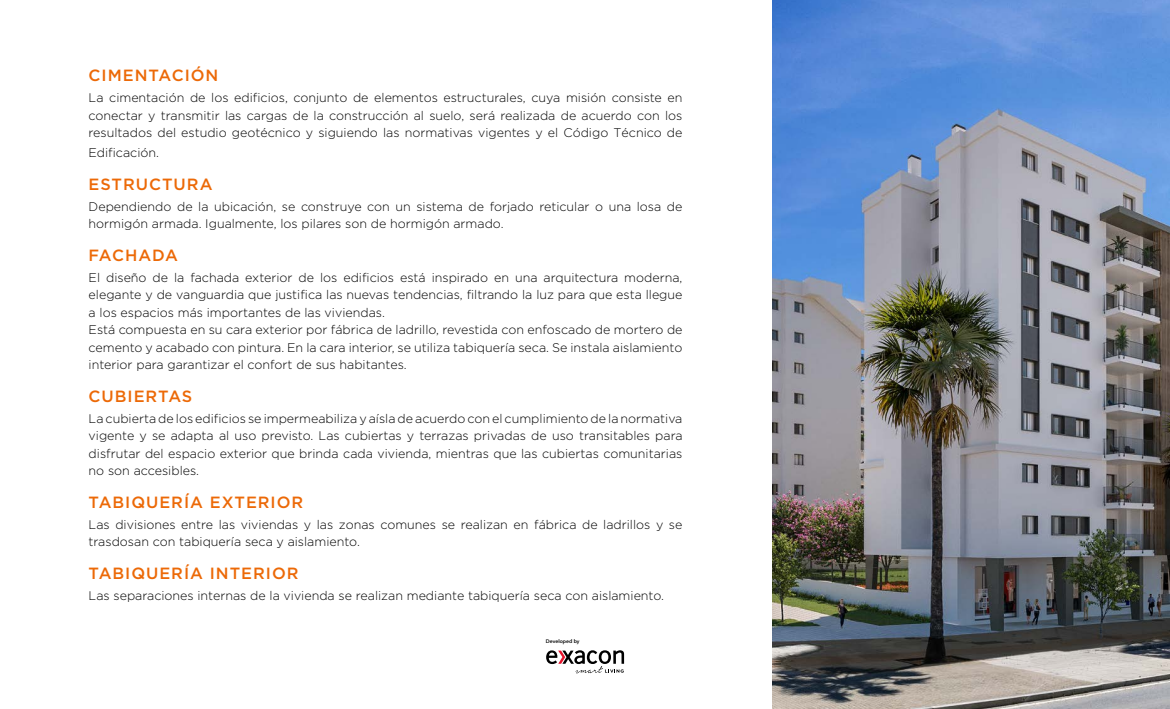
<style>
.page{position:relative;width:1170px;height:709px;background:#fff}
.page>*{position:absolute;margin:0;border:0;box-sizing:border-box;transform-origin:0 0}
.t1{font:500 16.25px "Gotham HTF";letter-spacing:.06em;color:#ec6907}
.t2{font:500 16.25px "Gotham HTF";letter-spacing:.04em;color:#ec6907}
.t3{font:300 12.5px/17.5px "Gotham HTF";color:#000}
.t4{font:600 5.12px "Avenir Next";color:#000}
</style>
<div class="page">
<img style="left:772px;top:0;width:397px;height:709px">
<svg style="left:546px;top:650px;width:78px;height:23px"></svg>
<h1 class="t1" style="left:89px;top:66px;width:131px">CIMENTACIÓN</h1>
<p class="t3" style="left:89px;top:89px;width:595px;text-align:justify">La cimentación de los edificios, conjunto de elementos estructurales, cuya misión consiste en conectar y transmitir las cargas de la construcción al suelo, será realizada de acuerdo con los resultados del estudio geotécnico y siguiendo las normativas vigentes y el Código Técnico de</p>
<p class="t3" style="left:89px;top:144px;width:72px">Edificación.</p>
<h1 class="t1" style="left:89px;top:175px;width:125px">ESTRUCTURA</h1>
<p class="t3" style="left:89px;top:197px;width:595px">Dependiendo de la ubicación, se construye con un sistema de forjado reticular o una losa de hormigón armada. Igualmente, los pilares son de hormigón armado.</p>
<h1 class="t2" style="left:89px;top:246px;width:91px">FACHADA</h1>
<p class="t3" style="left:89px;top:268px;width:595px">El diseño de la fachada exterior de los edificios está inspirado en una arquitectura moderna, elegante y de vanguardia que justifica las nuevas tendencias, filtrando la luz para que esta llegue a los espacios más importantes de las viviendas.<br>Está compuesta en su cara exterior por fábrica de ladrillo, revestida con enfoscado de mortero de cemento y acabado con pintura. En la cara interior, se utiliza tabiquería seca. Se instala aislamiento interior para garantizar el confort de sus habitantes.</p>
<h1 class="t1" style="left:89px;top:387px;width:105px">CUBIERTAS</h1>
<p class="t3" style="left:89px;top:409px;width:595px;text-align:justify">La cubierta de los edificios se impermeabiliza y aísla de acuerdo con el cumplimiento de la normativa vigente y se adapta al uso previsto. Las cubiertas y terrazas privadas de uso transitables para disfrutar del espacio exterior que brinda cada vivienda, mientras que las cubiertas comunitarias no son accesibles.</p>
<h1 class="t1" style="left:89px;top:493px;width:216px">TABIQUERÍA EXTERIOR</h1>
<p class="t3" style="left:89px;top:515px;width:595px">Las divisiones entre las viviendas y las zonas comunes se realizan en fábrica de ladrillos y se trasdosan con tabiquería seca y aislamiento.</p>
<h1 class="t1" style="left:89px;top:564px;width:211px">TABIQUERÍA INTERIOR</h1>
<p class="t3" style="left:89px;top:586px;width:577px">Las separaciones internas de la vivienda se realizan mediante tabiquería seca con aislamiento.</p>
<p class="t4" style="left:546px;top:637px;width:35px">Developed by</p>
</div>
